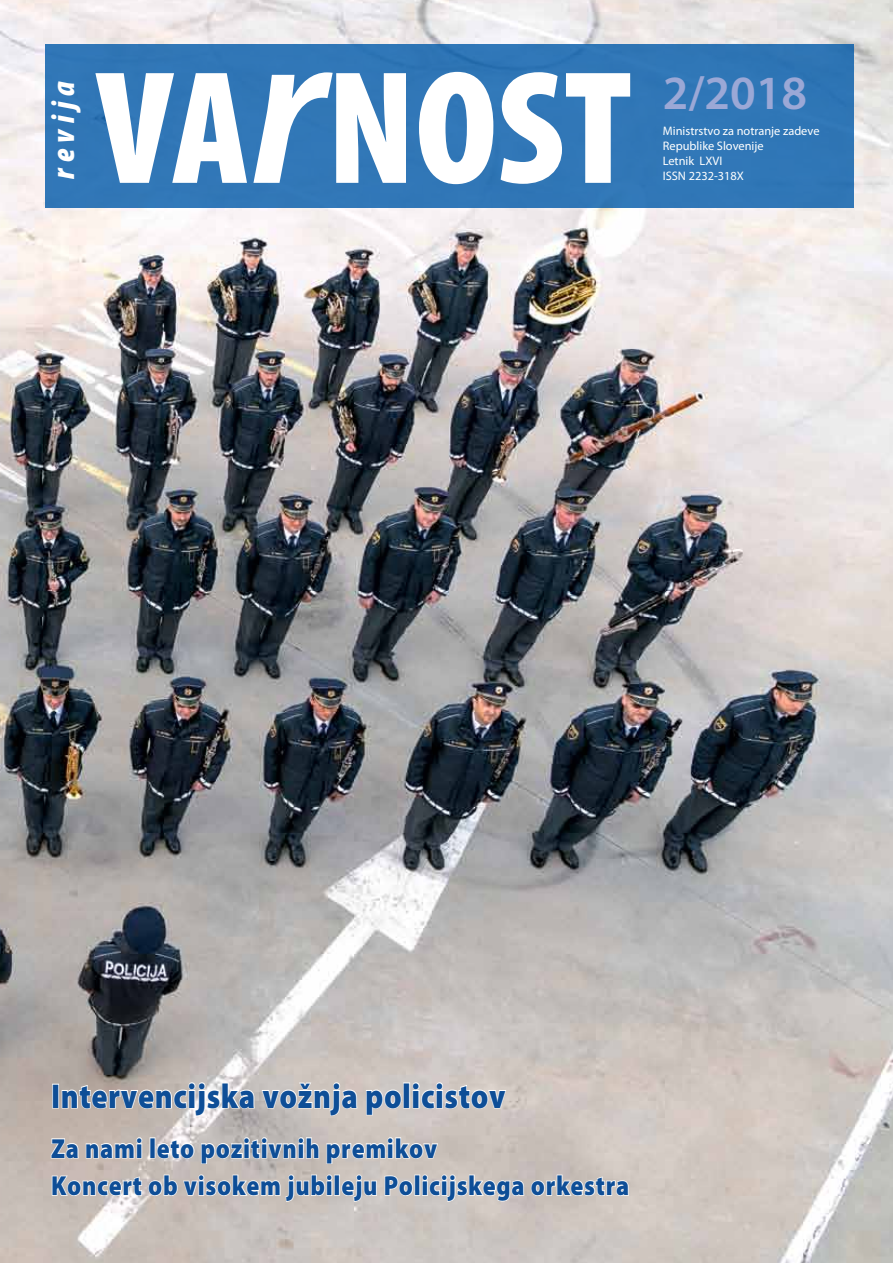
<style>
.page{position:relative;width:893px;height:1263px;background:#fff}
.page>*{position:absolute;margin:0;border:0;box-sizing:border-box;transform-origin:0 0}
.t1{font:600 47.85px "Myriad Pro";color:#9ba8d6}
.t2{font:900 34.5px "Myriad Pro";letter-spacing:.02em;color:#0e4e97;scale:.87 1}
.t3{font:italic 900 condensed 32.4px "Myriad Pro";color:#fff}
.t4{font:900 27.6px/37.2px "Myriad Pro";letter-spacing:.03em;color:#0e4e97;scale:.87 1}
.t5{font:12.3px/14.9px "Myriad Pro";color:#fff}
</style>
<div class="page">
<img style="left:0;top:0;width:893px;height:1263px">
<div style="left:45px;top:44px;width:808px;height:164px;background:#3077b7"></div>
<svg style="left:95px;top:72px;width:535px;height:112px;fill:#fff"></svg>
<div style="left:52px;top:1084px;width:7px;height:24px;border:2px solid #fff"></div>
<svg style="left:61px;top:1081px;width:297px;height:36px"></svg>
<svg style="left:365px;top:1085px;width:37px;height:35px"></svg>
<div style="left:403px;top:1082px;width:7px;height:26px;border:2px solid #fff"></div>
<svg style="left:412px;top:1081px;width:95px;height:28px"></svg>
<svg style="left:50px;top:1136px;width:580px;height:78px;background:#d1cac5"></svg>
<p class="t3" style="left:43px;top:179px;width:100px;rotate:-90deg">revija</p>
<h1 class="t1" style="left:663px;top:63px;width:146px">2/2018</h1>
<p class="t5" style="left:663px;top:124px;width:158px">Ministrstvo za notranje zadeve<br>Republike Slovenije<br>Letnik LXVI<br>ISSN 2232-318X</p>
<p class="t2" style="left:51px;top:1073px;width:524px">Intervencijska vožnja policistov</p>
<p class="t4" style="left:51px;top:1129px;width:666px">Za nami leto pozitivnih premikov<br>Koncert ob visokem jubileju Policijskega orkestra</p>
</div>
